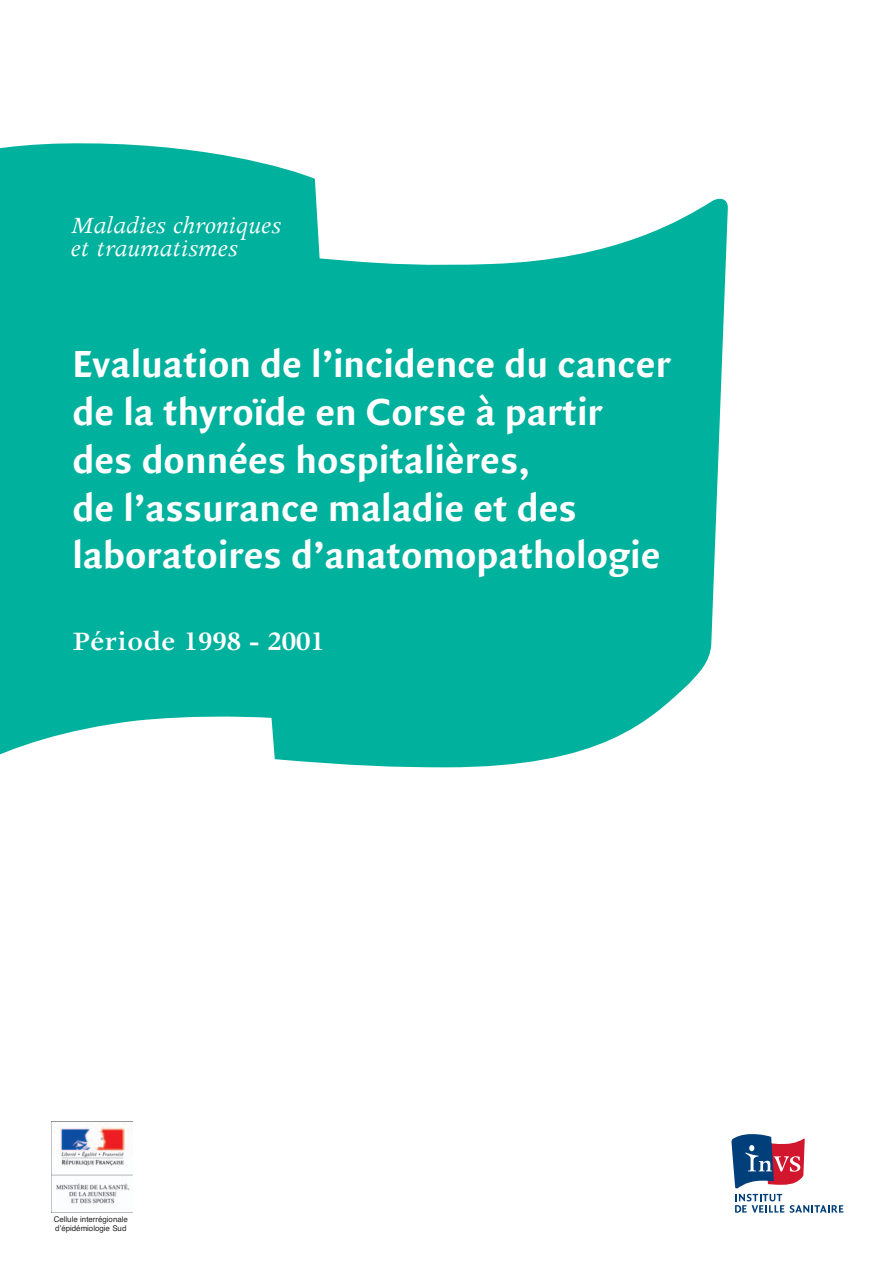
<style>
.page{position:relative;width:893px;height:1263px;background:#fff}
.page>*{position:absolute;margin:0;border:0;box-sizing:border-box;transform-origin:0 0}
.t1{font:700 40.5px/47.7px "Quadraat Sans";color:#fff}
.t2{font:600 30px "Apollo";color:#fff}
.t3{font:italic 26.25px/22.5px "Apollo";color:#fff}
.t4{font:7.8px/9.4px "Helvetica";color:#231f20}
</style>
<div class="page">
<svg style="left:347px;top:198px;width:381px;height:569px;background:#26bcab"></svg>
<svg style="left:0;top:143px;width:347px;height:622px;background:#14b7a4"></svg>
<svg style="left:731px;top:1134px;width:113px;height:79px"></svg>
<img style="left:51px;top:1122px;width:81px;height:91px">
<p class="t3" style="left:71px;top:217px;width:212px">Maladies chroniques et traumatismes</p>
<p class="t1" style="left:72px;top:343px;width:600px">Evaluation de l’incidence du cancer de la thyroïde en Corse à partir des données hospitalières,<br>de l’assurance maladie et des laboratoires d’anatomopathologie</p>
<p class="t2" style="left:72px;top:631px;width:254px">Période 1998 - 2001</p>
<p class="t4" style="left:54px;top:1215px;width:76px">Cellule interrégionale d’épidémiologie Sud</p>
</div>
